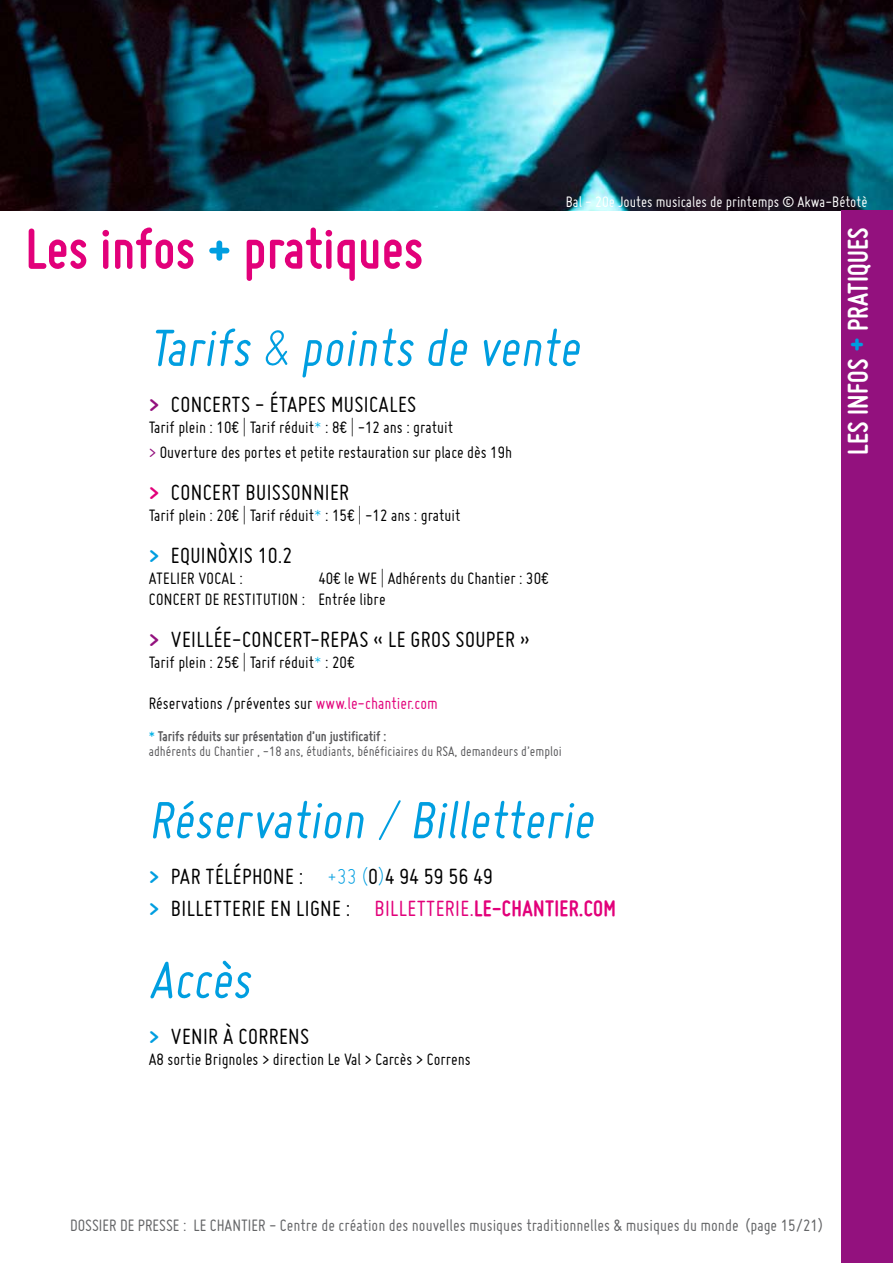
<style>
.page{position:relative;width:893px;height:1263px;background:#fff}
.page>*{position:absolute;margin:0;border:0;box-sizing:border-box;transform-origin:0 0}
.t1{font:700 60px "Miso";color:#e2007a}
.t2{font:italic 57px "Miso";color:#009ee0}
.t3{font:700 30px "Miso";color:#fff}
.t4{font:24px "Miso";letter-spacing:.015em;color:#000}
.t5{font:700 24px "Miso";letter-spacing:.015em;color:#e2007a}
.t6{font:24px "Miso";color:#e2007a}
.t7{font:18px/25.2px "Miso";color:#000}
.t8{font:18px "Miso";color:#646567}
.t9{font:16.5px "Miso";color:#fff}
.t10{font:15px/15px "Miso";color:#58585a}
.s1{font-size:36px;color:#009ee0}
.s2{color:#009ee0}
.s3{font-weight:300}
.s4{font-weight:700;color:#93117e}
.s5{font-weight:300;color:#00b1e6}
.s6{color:#93117e}
.s7{font-weight:700;color:#e2007a}
.s8{font-weight:700;color:#009ee0}
.s9{color:#e2007a}
.s10{color:#00b1e6}
.s11{font-weight:700}
.s12{font-weight:300;color:#009ee0}
.s13{color:#000}
.s14{font-weight:400}
</style>
<div class="page">
<img style="left:0;top:0;width:893px;height:210px">
<div style="left:842px;top:210px;width:51px;height:1053px;background:#93117e"></div>
<p class="t9" style="left:566px;top:193px;width:303px">Bal - 20e Joutes musicales de printemps © Akwa-Bétotè</p>
<h3 class="t3" style="left:841px;top:455px;width:227px;rotate:-90deg">LES INFOS<span class="s1">+</span> PRATIQUES</h3>
<h1 class="t1" style="left:26px;top:215px;width:399px">Les infos <span class="s2">+</span> pratiques</h1>
<h2 class="t2" style="left:149px;top:316px;width:442px">Tarifs <span class="s3">&amp;</span> points de vente</h2>
<h3 class="t4" style="left:149px;top:391px;width:42px"><span class="s4">&gt;</span> Concerts</h3>
<h3 class="t4" style="left:255px;top:391px;width:35px">- Étapes</h3>
<h3 class="t4" style="left:331px;top:391px;width:33px">musicales</h3>
<p class="t7" style="left:149px;top:414px;width:365px">Tarif plein : 10€ <span class="s3">|</span> Tarif réduit<span class="s5">*</span> : 8€ <span class="s3">|</span> -12 ans : gratuit<br><span class="s6">&gt;</span> Ouverture des portes et petite restauration sur place dès 19h</p>
<h3 class="t4" style="left:149px;top:479px;width:43px"><span class="s7">&gt;</span> Concert</h3>
<h3 class="t4" style="left:246px;top:479px;width:105px">BUISSONNIER</h3>
<p class="t7" style="left:149px;top:502px;width:313px">Tarif plein : 20€ <span class="s3">|</span> Tarif réduit<span class="s5">*</span> : 15€ <span class="s3">|</span> -12 ans : gratuit</p>
<h3 class="t4" style="left:149px;top:542px;width:62px"><span class="s8">&gt;</span> Equinòxis</h3>
<h3 class="t4" style="left:258px;top:542px;width:36px">10.2</h3>
<p class="t7" style="left:149px;top:566px;width:15px">Atelier</p>
<p class="t7" style="left:198px;top:566px;width:8px">vocal</p>
<p class="t7" style="left:239px;top:566px;width:5px">:</p>
<p class="t7" style="left:318px;top:566px;width:232px">40€ le WE <span class="s3">|</span> Adhérents du Chantier : 30€</p>
<p class="t7" style="left:149px;top:587px;width:16px">Concert</p>
<p class="t7" style="left:205px;top:587px;width:26px">de restit</p>
<p class="t7" style="left:263px;top:587px;width:15px">ution</p>
<p class="t7" style="left:302px;top:587px;width:85px">: Entrée libre</p>
<h3 class="t4" style="left:149px;top:626px;width:114px"><span class="s4">&gt;</span> VEILLÉE-Concert</h3>
<h3 class="t4" style="left:310px;top:626px;width:221px">-REPAS « LE GROS SOUPER »</h3>
<p class="t7" style="left:149px;top:650px;width:207px">Tarif plein : 25€ <span class="s3">|</span> Tarif réduit<span class="s5">*</span> : 20€</p>
<p class="t7" style="left:149px;top:690px;width:290px">Réservations /préventes sur <span class="s9">www.le-chantier.com</span></p>
<p class="t10" style="left:149px;top:728px;width:414px"><span class="s10">*</span> <span class="s11">Tarifs réduits sur présentation d’un justificatif :<br></span>adhérents du Chantier , -18 ans, étudiants, bénéficiaires du RSA, demandeurs d’emploi</p>
<h2 class="t2" style="left:149px;top:788px;width:456px">Réservation <span class="s3">/</span> Billetterie</h2>
<h3 class="t4" style="left:149px;top:863px;width:67px"><span class="s8">&gt;</span>Par téléphone</h3>
<h3 class="t4" style="left:299px;top:863px;width:196px">: <span class="s12">+33 (</span>0<span class="s12">)</span>4 94 59 56 49</h3>
<h3 class="t4" style="left:149px;top:895px;width:42px"><span class="s8">&gt;</span> Billetterie</h3>
<h3 class="t4" style="left:271px;top:895px;width:34px">en ligne</h3>
<h3 class="t6" style="left:346px;top:895px;width:39px"><span class="s13">:</span> billetterie</h3>
<h3 class="t5" style="left:469px;top:895px;width:148px"><span class="s14">.</span>le-chantier.com</h3>
<h2 class="t2" style="left:149px;top:948px;width:113px">Accès</h2>
<h3 class="t4" style="left:149px;top:1023px;width:43px"><span class="s8">&gt;</span> Venir</h3>
<h3 class="t4" style="left:223px;top:1023px;width:36px">à Correns</h3>
<p class="t7" style="left:149px;top:1046px;width:324px">A8 sortie Brignoles &gt; direction Le Val &gt; Carcès &gt; Correns</p>
<p class="t8" style="left:70px;top:1215px;width:754px">DOSSIER DE PRESSE : LE CHANTIER - Centre de création des nouvelles musiques traditionnelles &amp; musiques du monde (page 15/21)</p>
</div>
